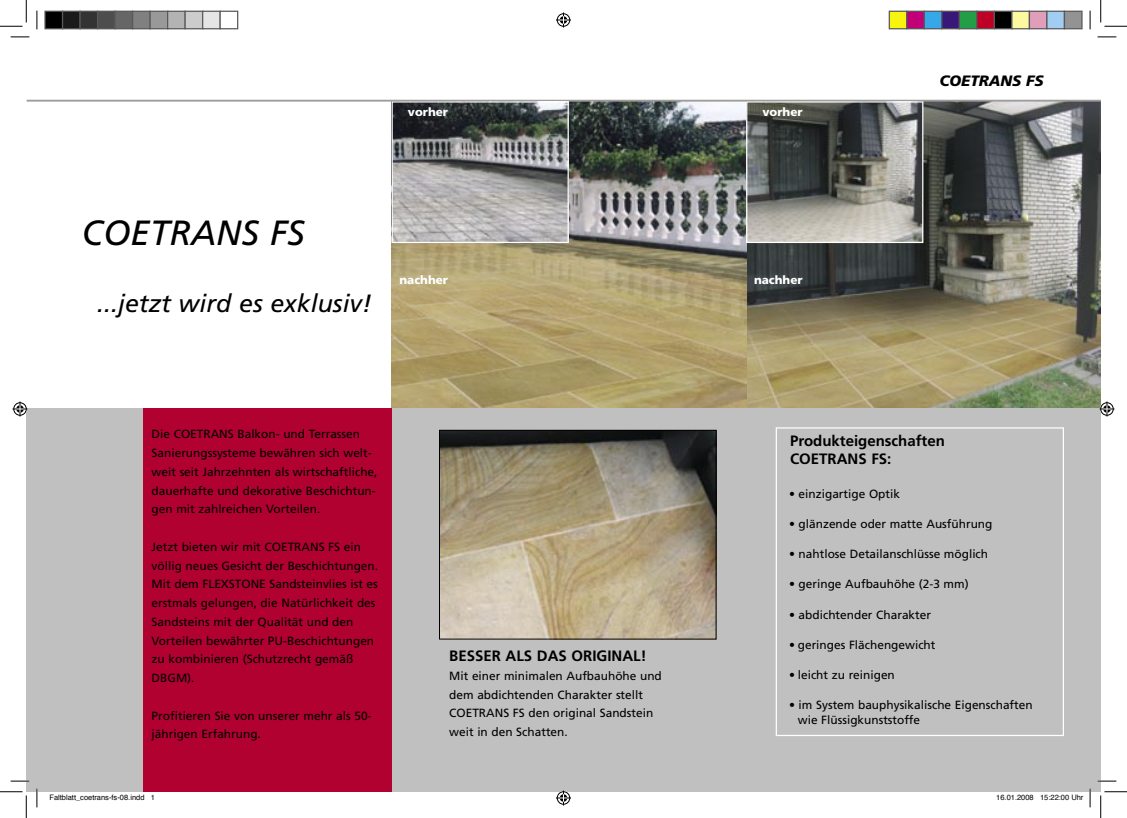
<style>
.page{position:relative;width:1127px;height:818px;background:#fff}
.page>*{position:absolute;margin:0;border:0;box-sizing:border-box;transform-origin:0 0}
.t1{font:italic 35px "Frutiger";color:#000}
.t2{font:italic 25px "Frutiger";color:#000}
.t3{font:700 15px "Frutiger";color:#000}
.t4{font:italic 900 15px "Frutiger";color:#000}
.t5{font:11.88px/18.8px "Frutiger";color:#000}
.t6{font:900 11.62px "Frutiger";color:#fff}
.t7{font:7.5px "Helvetica";color:#000}
</style>
<div class="page">
<img style="left:746px;top:102px;width:354px;height:306px">
<div style="left:26px;top:408px;width:1074px;height:384px;background:#c0c0c0"></div>
<div style="left:143px;top:408px;width:248px;height:384px;background:#b00131"></div>
<div style="left:775px;top:427px;width:288px;height:309px;border:1px solid #fff"></div>
<svg style="left:391px;top:102px;width:355px;height:306px;background:#9a906f"></svg>
<hr style="left:27px;top:100px;width:1073px;height:2px;background:#9f9c9a">
<img style="left:441px;top:432px;width:273px;height:205px">
<div style="left:439px;top:430px;width:277px;height:209px;border:1px solid #000"></div>
<img style="left:393px;top:103px;width:173px;height:138px">
<div style="left:391px;top:101px;width:177px;height:142px;border:1px solid #fff"></div>
<img style="left:748px;top:103px;width:173px;height:138px">
<div style="left:746px;top:101px;width:177px;height:142px;border:1px solid #fff"></div>
<svg style="left:11px;top:36px;width:18px;height:2px"></svg>
<svg style="left:1097px;top:36px;width:18px;height:2px"></svg>
<svg style="left:11px;top:780px;width:18px;height:2px"></svg>
<svg style="left:1097px;top:780px;width:18px;height:2px"></svg>
<svg style="left:36px;top:11px;width:2px;height:18px"></svg>
<svg style="left:36px;top:788px;width:2px;height:19px"></svg>
<svg style="left:1089px;top:11px;width:1px;height:18px"></svg>
<svg style="left:0;top:0;width:27px;height:27px"></svg>
<svg style="left:0;top:791px;width:27px;height:27px"></svg>
<svg style="left:1100px;top:0;width:26px;height:27px"></svg>
<svg style="left:1100px;top:791px;width:26px;height:27px"></svg>
<svg style="left:556px;top:13px;width:15px;height:15px"></svg>
<svg style="left:556px;top:790px;width:15px;height:15px"></svg>
<svg style="left:13px;top:401px;width:15px;height:15px"></svg>
<svg style="left:1099px;top:401px;width:15px;height:15px"></svg>
<div style="left:45px;top:11px;width:18px;height:18px;background:#000"></div>
<div style="left:44px;top:11px;width:19px;height:18px;border:1px solid #595959"></div>
<div style="left:63px;top:11px;width:17px;height:18px;background:#1a1a1a"></div>
<div style="left:62px;top:11px;width:19px;height:18px;border:1px solid #595959"></div>
<div style="left:80px;top:11px;width:18px;height:18px;background:#333"></div>
<div style="left:79px;top:11px;width:19px;height:18px;border:1px solid #595959"></div>
<div style="left:98px;top:11px;width:17px;height:18px;background:#4d4d4d"></div>
<div style="left:97px;top:11px;width:19px;height:18px;border:1px solid #595959"></div>
<div style="left:115px;top:11px;width:18px;height:18px;background:#666"></div>
<div style="left:114px;top:11px;width:19px;height:18px;border:1px solid #595959"></div>
<div style="left:133px;top:11px;width:17px;height:18px;background:#808080"></div>
<div style="left:132px;top:11px;width:19px;height:18px;border:1px solid #595959"></div>
<div style="left:150px;top:11px;width:18px;height:18px;background:#999"></div>
<div style="left:149px;top:11px;width:19px;height:18px;border:1px solid #595959"></div>
<div style="left:168px;top:11px;width:17px;height:18px;background:#b3b3b3"></div>
<div style="left:167px;top:11px;width:19px;height:18px;border:1px solid #595959"></div>
<div style="left:185px;top:11px;width:18px;height:18px;background:#ccc"></div>
<div style="left:184px;top:11px;width:19px;height:18px;border:1px solid #595959"></div>
<div style="left:203px;top:11px;width:17px;height:18px;background:#e5e5e5"></div>
<div style="left:202px;top:11px;width:19px;height:18px;border:1px solid #595959"></div>
<div style="left:219px;top:11px;width:19px;height:18px;border:1px solid #595959"></div>
<div style="left:889px;top:11px;width:17px;height:18px;background:#f7f410"></div>
<div style="left:888px;top:11px;width:19px;height:18px;border:1px solid #595959"></div>
<div style="left:906px;top:11px;width:18px;height:18px;background:#c10077"></div>
<div style="left:905px;top:11px;width:19px;height:18px;border:1px solid #595959"></div>
<div style="left:924px;top:11px;width:17px;height:18px;background:#36a7e9"></div>
<div style="left:923px;top:11px;width:19px;height:18px;border:1px solid #595959"></div>
<div style="left:941px;top:11px;width:18px;height:18px;background:#381778"></div>
<div style="left:940px;top:11px;width:19px;height:18px;border:1px solid #595959"></div>
<div style="left:959px;top:11px;width:17px;height:18px;background:#239d46"></div>
<div style="left:958px;top:11px;width:19px;height:18px;border:1px solid #595959"></div>
<div style="left:976px;top:11px;width:18px;height:18px;background:#be0027"></div>
<div style="left:975px;top:11px;width:19px;height:18px;border:1px solid #595959"></div>
<div style="left:994px;top:11px;width:17px;height:18px;background:#000"></div>
<div style="left:993px;top:11px;width:19px;height:18px;border:1px solid #595959"></div>
<div style="left:1011px;top:11px;width:18px;height:18px;background:#fdf9a0"></div>
<div style="left:1010px;top:11px;width:19px;height:18px;border:1px solid #595959"></div>
<div style="left:1029px;top:11px;width:17px;height:18px;background:#e09eba"></div>
<div style="left:1028px;top:11px;width:19px;height:18px;border:1px solid #595959"></div>
<div style="left:1046px;top:11px;width:18px;height:18px;background:#a1cdf2"></div>
<div style="left:1045px;top:11px;width:19px;height:18px;border:1px solid #595959"></div>
<div style="left:1064px;top:11px;width:17px;height:18px;background:#939393"></div>
<div style="left:1063px;top:11px;width:19px;height:18px;border:1px solid #595959"></div>
<svg style="left:1089px;top:788px;width:1px;height:19px"></svg>
<p class="t6" style="left:408px;top:105px;width:42px">vorher</p>
<p class="t1" style="left:82px;top:212px;width:224px">COETRANS FS</p>
<p class="t2" style="left:97px;top:289px;width:276px">...jetzt wird es exklusiv!</p>
<p class="t6" style="left:399px;top:273px;width:50px">nachher</p>
<p class="t5" style="left:152px;top:425px;width:227px">Die COETRANS Balkon- und Terrassen Sanierungssysteme bewähren sich welt&shy;weit seit Jahrzehnten als wirtschaftliche, dauerhafte und dekorative Beschichtun&shy;gen mit zahlreichen Vorteilen.</p>
<p class="t5" style="left:152px;top:537px;width:228px">Jetzt bieten wir mit COETRANS FS ein völlig neues Gesicht der Beschichtungen.</p>
<p class="t5" style="left:152px;top:575px;width:228px">Mit dem FLEXSTONE Sandsteinvlies ist es erstmals gelungen, die Natürlichkeit des Sandsteins mit der Qualität und den Vorteilen bewährter PU-Beschichtungen zu kombinieren (Schutzrecht gemäß DBGM).</p>
<p class="t5" style="left:152px;top:706px;width:221px">Profitieren Sie von unserer mehr als 50- jährigen Erfahrung.</p>
<p class="t3" style="left:449px;top:647px;width:199px">BESSER ALS DAS ORIGINAL!</p>
<p class="t5" style="left:449px;top:666px;width:214px">Mit einer minimalen Aufbauhöhe und dem abdichtenden Charakter stellt<br>COETRANS FS den original Sandstein weit in den Schatten.</p>
<p class="t6" style="left:762px;top:105px;width:42px">vorher</p>
<p class="t6" style="left:753px;top:273px;width:50px">nachher</p>
<p class="t4" style="left:939px;top:72px;width:106px">COETRANS FS</p>
<p class="t3" style="left:789px;top:431px;width:156px">Produkteigenschaften</p>
<p class="t3" style="left:789px;top:449px;width:103px">COETRANS FS:</p>
<p class="t5" style="left:788px;top:485px;width:112px">• einzigartige Optik</p>
<p class="t5" style="left:788px;top:515px;width:205px">• glänzende oder matte Ausführung</p>
<p class="t5" style="left:788px;top:545px;width:200px">• nahtlose Detailanschlüsse möglich</p>
<p class="t5" style="left:788px;top:575px;width:181px">• geringe Aufbauhöhe (2-3 mm)</p>
<p class="t5" style="left:788px;top:605px;width:143px">• abdichtender Charakter</p>
<p class="t5" style="left:788px;top:635px;width:148px">• geringes Flächengewicht</p>
<p class="t5" style="left:788px;top:665px;width:107px">• leicht zu reinigen</p>
<p class="t5" style="left:788px;top:695px;width:245px">• im System bauphysikalische Eigenschaften</p>
<p class="t5" style="left:797px;top:710px;width:124px">wie Flüssigkunststoffe</p>
<p class="t7" style="left:49px;top:791px;width:107px">Faltblatt_coetrans-fs-08.indd 1</p>
<p class="t7" style="left:995px;top:791px;width:89px">16.01.2008 15:22:00 Uhr</p>
</div>
